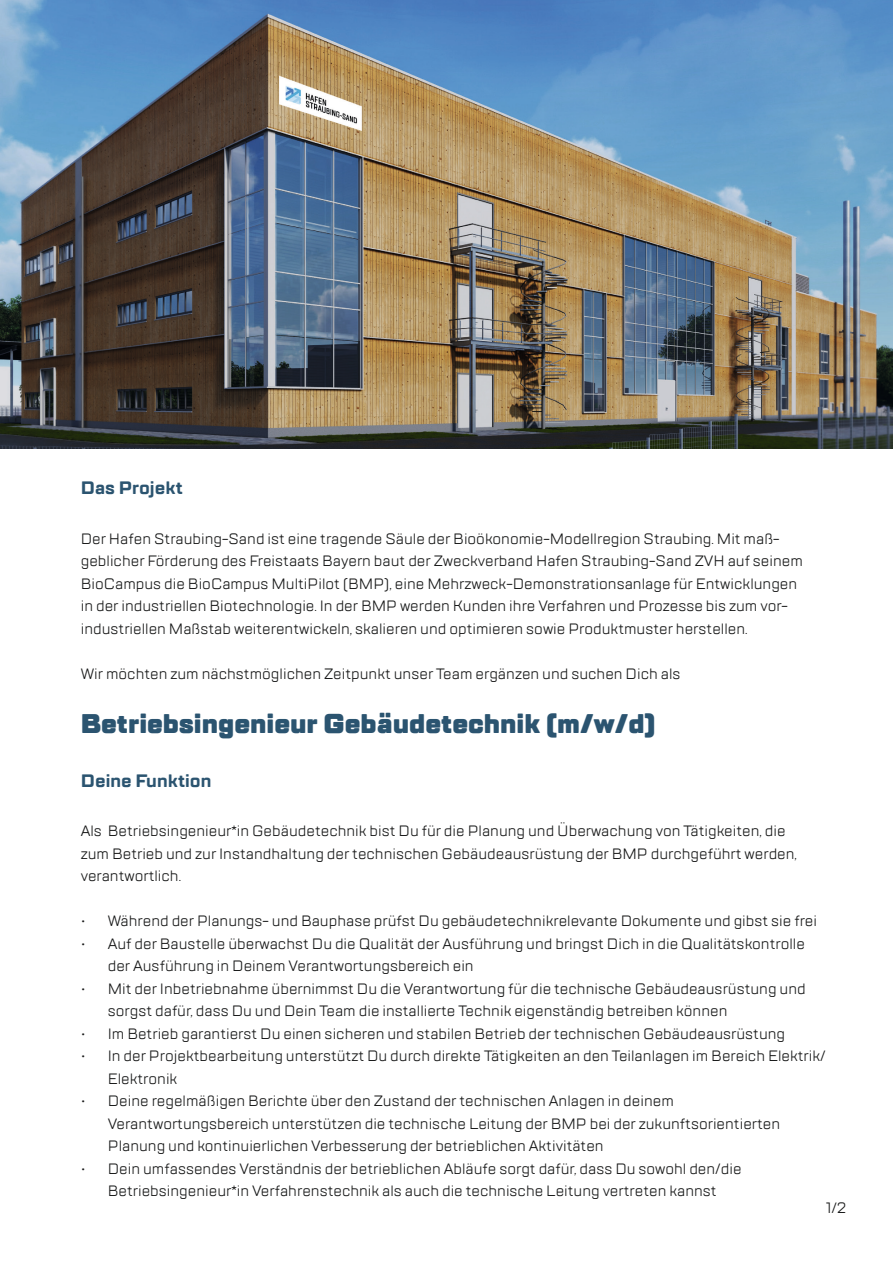
<style>
.page{position:relative;width:893px;height:1263px;background:#fff}
.page>*{position:absolute;margin:0;border:0;box-sizing:border-box;transform-origin:0 0}
.t1{font:900 27px "TT Lakes";color:#2b5470}
.t2{font:700 18px "TT Lakes";color:#2b5470}
.t3{font:15px/22.5px "TT Lakes";color:#151616}
</style>
<div class="page">
<img style="left:0;top:0;width:893px;height:449px">
<p class="t2" style="left:81px;top:476px;width:104px">Das Projekt</p>
<p class="t3" style="left:81px;top:527px;width:724px">Der Hafen Straubing-Sand ist eine tragende Säule der Bioökonomie-Modellregion Straubing. Mit maß&shy;geblicher Förderung des Freistaats Bayern baut der Zweckverband Hafen Straubing-Sand ZVH auf seinem BioCampus die BioCampus MultiPilot (BMP), eine Mehrzweck-Demonstrationsanlage für Entwicklungen in der industriellen Biotechnologie. In der BMP werden Kunden ihre Verfahren und Prozesse bis zum vor&shy;industriellen Maßstab weiterentwickeln, skalieren und optimieren sowie Produktmuster herstellen.</p>
<p class="t3" style="left:81px;top:662px;width:601px">Wir möchten zum nächstmöglichen Zeitpunkt unser Team ergänzen und suchen Dich als</p>
<p class="t1" style="left:81px;top:706px;width:577px">Betriebsingenieur Gebäudetechnik (m/w/d)</p>
<p class="t2" style="left:81px;top:769px;width:132px">Deine Funktion</p>
<p class="t3" style="left:81px;top:819px;width:706px">Als Betriebsingenieur*in Gebäudetechnik bist Du für die Planung und Überwachung von Tätigkeiten, die</p>
<p class="t3" style="left:81px;top:842px;width:718px">zum Betrieb und zur Instandhaltung der technischen Gebäudeausrüstung der BMP durchgeführt werden,</p>
<p class="t3" style="left:81px;top:864px;width:102px">verantwortlich.</p>
<p class="t3" style="left:81px;top:909px;width:738px">• Während der Planungs- und Bauphase prüfst Du gebäudetechnikrelevante Dokumente und gibst sie frei</p>
<p class="t3" style="left:108px;top:932px;width:699px;text-indent:-27px">• Auf der Baustelle überwachst Du die Qualität der Ausführung und bringst Dich in die Qualitätskontrolle der Ausführung in Deinem Verantwortungsbereich ein</p>
<p class="t3" style="left:108px;top:977px;width:699px;text-indent:-27px">• Mit der Inbetriebnahme übernimmst Du die Verantwortung für die technische Gebäudeausrüstung und sorgst dafür, dass Du und Dein Team die installierte Technik eigenständig betreiben können</p>
<p class="t3" style="left:81px;top:1022px;width:706px">• Im Betrieb garantierst Du einen sicheren und stabilen Betrieb der technischen Gebäudeausrüstung</p>
<p class="t3" style="left:108px;top:1044px;width:719px;text-indent:-27px">• In der Projektbearbeitung unterstützt Du durch direkte Tätigkeiten an den Teilanlagen im Bereich Elektrik/<br>Elektronik</p>
<p class="t3" style="left:108px;top:1089px;width:674px;text-indent:-27px">• Deine regelmäßigen Berichte über den Zustand der technischen Anlagen in deinem<br>Verantwortungsbereich unterstützen die technische Leitung der BMP bei der zukunftsorientierten<br>Planung und kontinuierlichen Verbesserung der betrieblichen Aktivitäten</p>
<p class="t3" style="left:81px;top:1157px;width:662px;text-align:center">• Dein umfassendes Verständnis der betrieblichen Abläufe sorgt dafür, dass Du sowohl den/die<br>Betriebsingenieur*in Verfahrenstechnik als auch die technische Leitung vertreten kannst</p>
<p class="t3" style="left:826px;top:1196px;width:22px">1/2</p>
</div>
